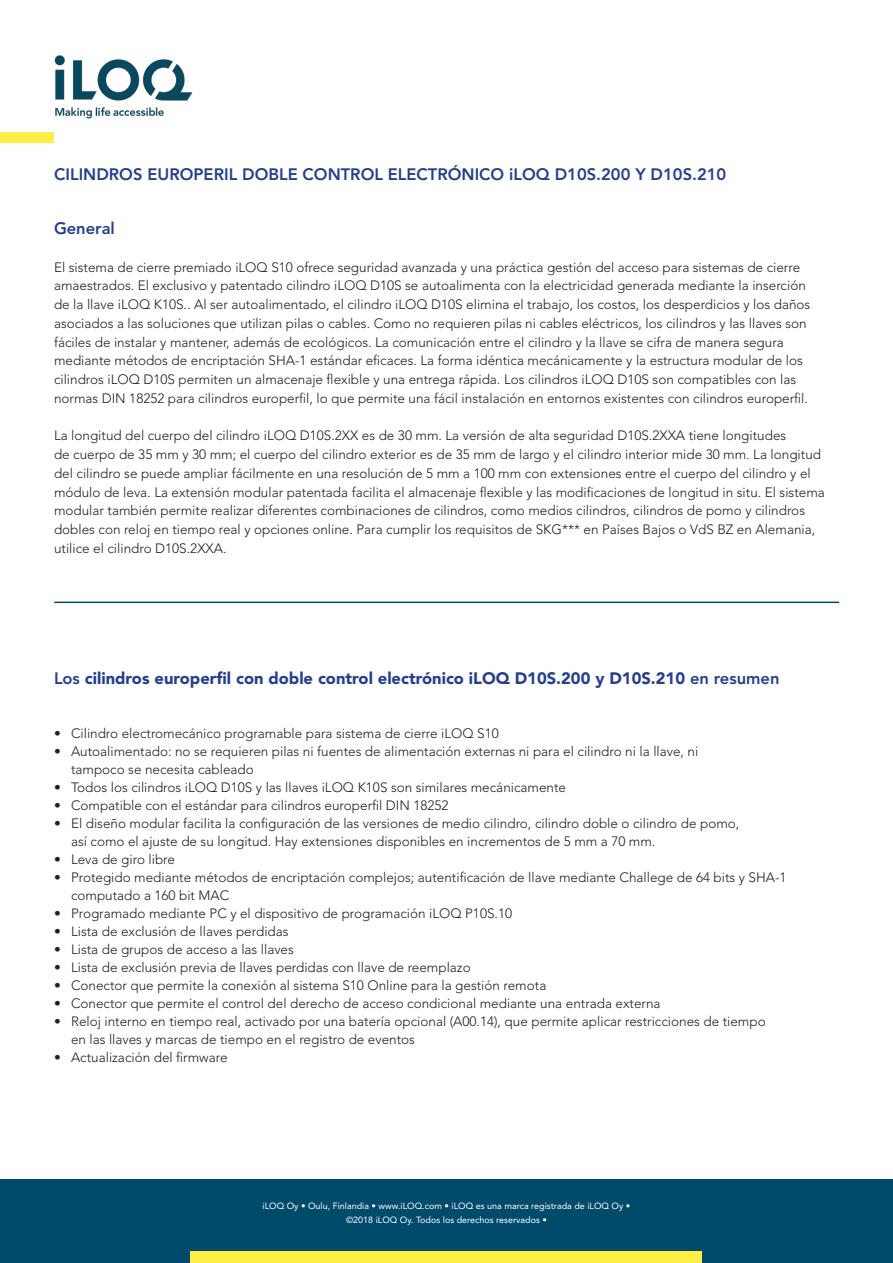
<style>
.page{position:relative;width:893px;height:1263px;background:#fff}
.page>*{position:absolute;margin:0;border:0;box-sizing:border-box;transform-origin:0 0}
.Otsikko{font:900 16.5px "Avenir LT Std";color:#253f8e}
.Otsikko-2{font:800 16.5px "Avenir LT Std";color:#253f8e}
.Leipäteksti{font:300 13.5px/18.8px "Avenir LT Std";color:#231f20}
.t1{font:9px/13.5px "Avenir LT Std";color:#fff;text-align:center}
.s1{font-weight:800}
</style>
<div class="page">
<img style="left:54px;top:55px;width:139px;height:64px">
<div style="left:0;top:132px;width:54px;height:11px;background:#ffef44"></div>
<div style="left:0;top:1179px;width:893px;height:84px;background:#004b6c"></div>
<div style="left:191px;top:1252px;width:511px;height:11px;background:#ffef44"></div>
<hr style="left:54px;top:602px;width:785px;height:1px;background:#004b6c">
<p class="Otsikko-2" style="left:54px;top:165px;width:674px">CILINDROS EUROPERIL DOBLE CONTROL ELECTRÓNICO iLOQ D10S.200 Y D10S.210</p>
<p class="Otsikko-2" style="left:54px;top:219px;width:62px">General</p>
<p class="Leipäteksti" style="left:54px;top:258px;width:758px">El sistema de cierre premiado iLOQ S10 ofrece seguridad avanzada y una práctica gestión del acceso para sistemas de cierre amaestrados. El exclusivo y patentado cilindro iLOQ D10S se autoalimenta con la electricidad generada mediante la inserción de la llave iLOQ K10S.. Al ser autoalimentado, el cilindro iLOQ D10S elimina el trabajo, los costos, los desperdicios y los daños asociados a las soluciones que utilizan pilas o cables. Como no requieren pilas ni cables eléctricos, los cilindros y las llaves son fáciles de instalar y mantener, además de ecológicos. La comunicación entre el cilindro y la llave se cifra de manera segura mediante métodos de encriptación SHA-1 estándar eficaces. La forma idéntica mecánicamente y la estructura modular de los cilindros iLOQ D10S permiten un almacenaje flexible y una entrega rápida. Los cilindros iLOQ D10S son compatibles con las normas DIN 18252 para cilindros europerfil, lo que permite una fácil instalación en entornos existentes con cilindros europerfil.</p>
<p class="Leipäteksti" style="left:54px;top:426px;width:772px">La longitud del cuerpo del cilindro iLOQ D10S.2XX es de 30 mm. La versión de alta seguridad D10S.2XXA tiene longitudes<br>de cuerpo de 35 mm y 30 mm; el cuerpo del cilindro exterior es de 35 mm de largo y el cilindro interior mide 30 mm. La longitud del cilindro se puede ampliar fácilmente en una resolución de 5 mm a 100 mm con extensiones entre el cuerpo del cilindro y el módulo de leva. La extensión modular patentada facilita el almacenaje flexible y las modificaciones de longitud in situ. El sistema modular también permite realizar diferentes combinaciones de cilindros, como medios cilindros, cilindros de pomo y cilindros dobles con reloj en tiempo real y opciones online. Para cumplir los requisitos de SKG*** en Países Bajos o VdS BZ en Alemania, utilice el cilindro D10S.2XXA.</p>
<p class="Otsikko" style="left:54px;top:668px;width:727px"><span class="s1">Los</span> cilindros europerfil con doble control electrónico iLOQ D10S.200 y D10S.210 <span class="s1">en resumen</span></p>
<p class="Leipäteksti" style="left:54px;top:724px;width:446px">• Cilindro electromecánico programable para sistema de cierre iLOQ S10</p>
<p class="Leipäteksti" style="left:71px;top:742px;width:629px;line-height:18px;text-indent:-17px">• Autoalimentado: no se requieren pilas ni fuentes de alimentación externas ni para el cilindro ni la llave, ni tampoco se necesita cableado</p>
<p class="Leipäteksti" style="left:54px;top:778px;width:514px">• Todos los cilindros iLOQ D10S y las llaves iLOQ K10S son similares mecánicamente</p>
<p class="Leipäteksti" style="left:54px;top:796px;width:396px">• Compatible con el estándar para cilindros europerfil DIN 18252</p>
<p class="Leipäteksti" style="left:71px;top:814px;width:670px;line-height:18px;text-indent:-17px">• El diseño modular facilita la configuración de las versiones de medio cilindro, cilindro doble o cilindro de pomo, así como el ajuste de su longitud. Hay extensiones disponibles en incrementos de 5 mm a 70 mm.</p>
<p class="Leipäteksti" style="left:54px;top:850px;width:123px">• Leva de giro libre</p>
<p class="Leipäteksti" style="left:71px;top:868px;width:717px;line-height:18px;text-indent:-17px">• Protegido mediante métodos de encriptación complejos; autentificación de llave mediante Challege de 64 bits y SHA-1 computado a 160 bit MAC</p>
<p class="Leipäteksti" style="left:54px;top:904px;width:460px">• Programado mediante PC y el dispositivo de programación iLOQ P10S.10</p>
<p class="Leipäteksti" style="left:54px;top:922px;width:236px">• Lista de exclusión de llaves perdidas</p>
<p class="Leipäteksti" style="left:54px;top:940px;width:241px">• Lista de grupos de acceso a las llaves</p>
<p class="Leipäteksti" style="left:54px;top:958px;width:418px">• Lista de exclusión previa de llaves perdidas con llave de reemplazo</p>
<p class="Leipäteksti" style="left:54px;top:976px;width:494px">• Conector que permite la conexión al sistema S10 Online para la gestión remota</p>
<p class="Leipäteksti" style="left:54px;top:994px;width:608px">• Conector que permite el control del derecho de acceso condicional mediante una entrada externa</p>
<p class="Leipäteksti" style="left:71px;top:1012px;width:696px;line-height:18px;text-indent:-17px">• Reloj interno en tiempo real, activado por una batería opcional (A00.14), que permite aplicar restricciones de tiempo en las llaves y marcas de tiempo en el registro de eventos</p>
<p class="Leipäteksti" style="left:54px;top:1048px;width:175px">• Actualización del firmware</p>
<p class="t1" style="left:263px;top:1199px;width:369px">iLOQ Oy • Oulu, Finlandia • www.iLOQ.com • iLOQ es una marca registrada de iLOQ Oy • ©2018 iLOQ Oy. Todos los derechos reservados •</p>
</div>
